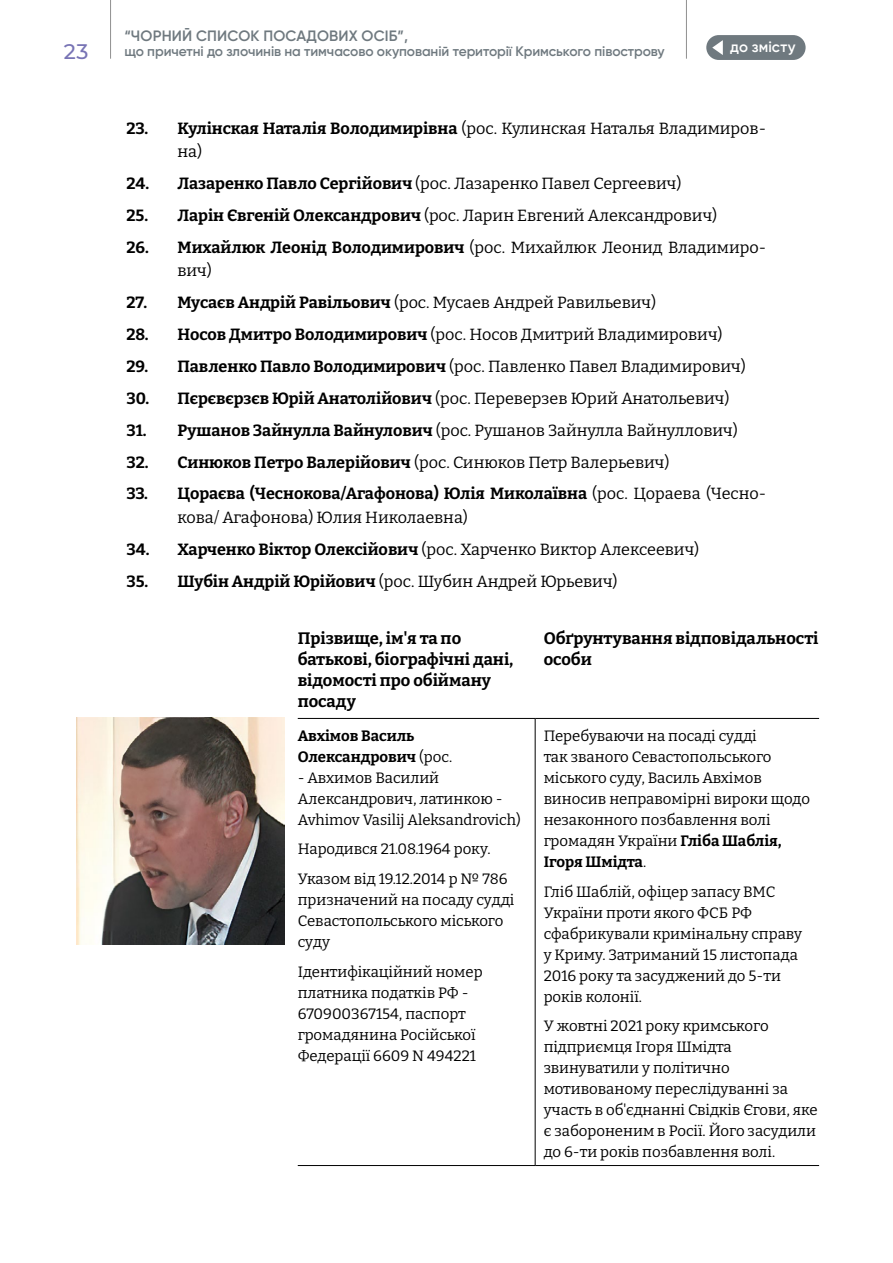
<style>
.page{position:relative;width:893px;height:1263px;background:#fff}
.page>*{position:absolute;margin:0;border:0;box-sizing:border-box;transform-origin:0 0}
.t1{font:500 21px "Montserrat";color:#7874b5}
.t2{font:700 16.5px/21px "Bitter";color:#000}
.t3{font:16.2px/23.4px "Bitter";color:#000}
.t4{font:15px/21px "Bitter";color:#000}
.t5{font:700 15px/21px "Bitter";color:#000}
.t6{font:600 15px "Gilroy";letter-spacing:.01em;color:#6f797f}
.t7{font:600 15px "Gilroy";letter-spacing:.01em;color:#fff}
.t8{font:600 13.8px "Gilroy";letter-spacing:-.005em;color:#6f797f}
.s1{font-weight:700}
.s2{font-weight:400}
</style>
<div class="page">
<hr style="left:110px;top:0;width:1px;height:59px;background:#909090">
<hr style="left:686px;top:0;width:1px;height:59px;background:#909090">
<div style="left:706px;top:35px;width:100px;height:25px;background:#6f797f;border-radius:12px"></div>
<svg style="left:712px;top:40px;width:11px;height:15px"></svg>
<hr style="left:298px;top:718px;width:237px;height:1px;background:#000">
<hr style="left:535px;top:718px;width:284px;height:1px;background:#000">
<hr style="left:535px;top:719px;width:1px;height:446px;background:#000">
<hr style="left:298px;top:1165px;width:237px;height:1px;background:#000">
<hr style="left:535px;top:1165px;width:284px;height:1px;background:#000">
<img style="left:77px;top:718px;width:207px;height:226px">
<p class="t6" style="left:124px;top:26px;width:285px">“ЧОРНИЙ СПИСОК ПОСАДОВИХ ОСІБ”,</p>
<p class="t1" style="left:64px;top:36px;width:26px">23</p>
<p class="t8" style="left:124px;top:43px;width:542px">що причетні до злочинів на тимчасово окупованій території Кримського півострову</p>
<p class="t7" style="left:730px;top:37px;width:67px">до змісту</p>
<p class="t3" style="left:178px;top:116px;width:590px;text-indent:-51px"><span class="s1">23. Кулінская Наталія Володимирівна</span> (рос. Кулинская Наталья Владимиров&shy;на)</p>
<p class="t3" style="left:126px;top:171px;width:556px"><span class="s1">24. Лазаренко Павло Сергійович</span> (рос. Лазаренко Павел Сергеевич)</p>
<p class="t3" style="left:126px;top:203px;width:592px"><span class="s1">25. Ларін Євгеній Олександрович</span> (рос. Ларин Евгений Александрович)</p>
<p class="t3" style="left:178px;top:235px;width:590px;text-indent:-51px"><span class="s1">26. Михайлюк Леонід Володимирович</span> (рос. Михайлюк Леонид Владимиро&shy;вич)</p>
<p class="t3" style="left:126px;top:290px;width:531px"><span class="s1">27. Мусаєв Андрій Равільович</span> (рос. Мусаев Андрей Равильевич)</p>
<p class="t3" style="left:126px;top:322px;width:598px"><span class="s1">28. Носов Дмитро Володимирович</span> (рос. Носов Дмитрий Владимирович)</p>
<p class="t3" style="left:126px;top:354px;width:621px"><span class="s1">29. Павленко Павло Володимирович</span> (рос. Павленко Павел Владимирович)</p>
<p class="t3" style="left:126px;top:386px;width:604px"><span class="s1">30. Пєрєвєрзєв Юрій Анатолійович</span> (рос. Переверзев Юрий Анатольевич)</p>
<p class="t3" style="left:126px;top:418px;width:613px"><span class="s1">31. Рушанов Зайнулла Вайнулович</span> (рос. Рушанов Зайнулла Вайнуллович)</p>
<p class="t3" style="left:126px;top:450px;width:544px"><span class="s1">32. Синюков Петро Валерійович</span> (рос. Синюков Петр Валерьевич)</p>
<p class="t3" style="left:178px;top:482px;width:590px;text-indent:-51px"><span class="s1">33. Цораєва (Чеснокова/Агафонова) Юлія Миколаївна</span> (рос. Цораева (Чесно&shy;кова/ Агафонова) Юлия Николаевна)</p>
<p class="t3" style="left:126px;top:537px;width:574px"><span class="s1">34. Харченко Віктор Олексійович</span> (рос. Харченко Виктор Алексеевич)</p>
<p class="t3" style="left:126px;top:569px;width:493px"><span class="s1">35. Шубін Андрій Юрійович</span> (рос. Шубин Андрей Юрьевич)</p>
<p class="t2" style="left:298px;top:627px;width:217px">Прізвище, ім'я та по батькові, біографічні дані, відомості про обійману посаду</p>
<p class="t2" style="left:544px;top:627px;width:276px">Обґрунтування відповідальності особи</p>
<p class="t5" style="left:298px;top:725px;width:156px">Авхімов Василь<br>Олександрович <span class="s2">(рос.</span></p>
<p class="t4" style="left:298px;top:767px;width:224px">- Авхимов Василий<br>Александрович, латинкою -<br>Avhimov Vasilij Aleksandrovich)</p>
<p class="t4" style="left:298px;top:834px;width:211px;line-height:29.5px">Народився 21.08.1964 року.<br>Указом від 19.12.2014 р № 786</p>
<p class="t4" style="left:298px;top:889px;width:218px">призначений на посаду судді<br>Севастопольського міського суду</p>
<p class="t4" style="left:298px;top:960px;width:186px">Ідентифікаційний номер платника податків РФ -<br>670900367154, паспорт громадянина Російської<br>Федерації 6609 N 494221</p>
<p class="t4" style="left:544px;top:725px;width:268px">Перебуваючи на посаді судді<br>так званого Севастопольського міського суду, Василь Авхімов виносив неправомірні вироки щодо незаконного позбавлення волі громадян України <span class="s1">Гліба Шаблія,<br>Ігоря Шмідта</span>.</p>
<p class="t4" style="left:544px;top:880px;width:260px">Гліб Шаблій, офіцер запасу ВМС<br>України проти якого ФСБ РФ сфабрикували кримінальну справу у Криму. Затриманий 15 листопада<br>2016 року та засуджений до 5-ти років колонії.</p>
<p class="t4" style="left:544px;top:1015px;width:275px">У жовтні 2021 року кримського підприємця Ігоря Шмідта звинуватили у політично мотивованому переслідуванні за участь в об'єднанні Свідків Єгови, яке є забороненим в Росії. Його засудили до 6-ти років позбавлення волі.</p>
</div>
